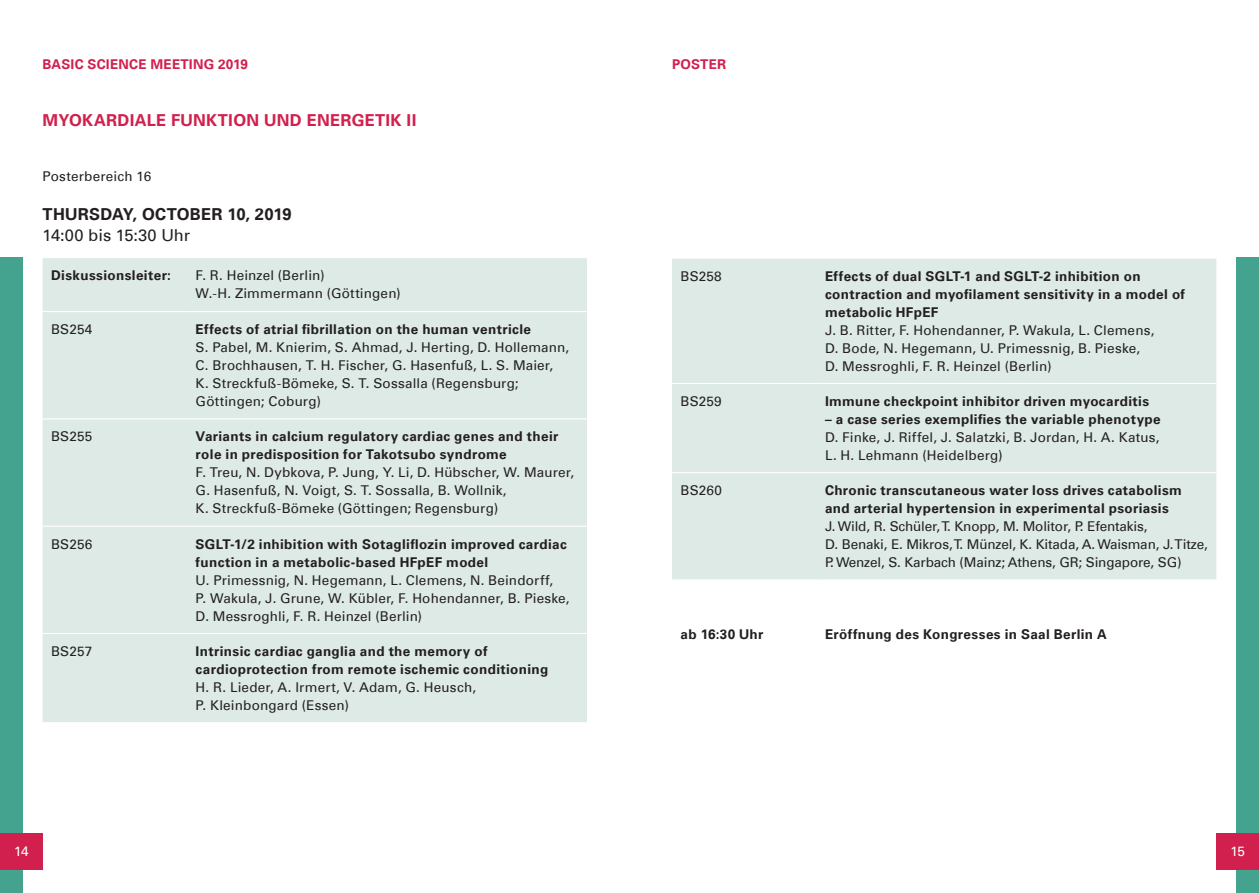
<style>
.page{position:relative;width:1259px;height:893px;background:#fff}
.page>*{position:absolute;margin:0;border:0;box-sizing:border-box;transform-origin:0 0}
.t1{font:700 16.5px "Univers Com 65";letter-spacing:.02em;color:#d1204e}
.t2{font:700 16.5px "Univers Com 65";letter-spacing:.015em;color:#231f20}
.t3{font:16.5px "Univers Com 55 Roman";color:#231f20}
.t4{font:13.5px/18px "Univers Com 55 Roman";letter-spacing:.01em;color:#231f20}
.t5{font:700 13.5px/18px "Univers Com 65";letter-spacing:.025em;color:#231f20}
.t6{font:13.5px/18px "Univers Com 55 Roman";letter-spacing:-.01em;color:#231f20}
.t7{font:700 13.5px "Univers Com 65";letter-spacing:.015em;color:#d1204e}
.t8{font:13.5px "Univers Com 55 Roman";color:#fff}
</style>
<div class="page">
<div style="left:43px;top:258px;width:544px;height:464px;background:#ddeae6"></div>
<hr style="left:43px;top:311px;width:144px;height:1px;background:#fff">
<hr style="left:187px;top:311px;width:400px;height:1px;background:#fff">
<hr style="left:43px;top:418px;width:144px;height:1px;background:#fff">
<hr style="left:187px;top:418px;width:400px;height:1px;background:#fff">
<hr style="left:43px;top:526px;width:144px;height:1px;background:#fff">
<hr style="left:187px;top:526px;width:400px;height:1px;background:#fff">
<hr style="left:43px;top:633px;width:144px;height:1px;background:#fff">
<hr style="left:187px;top:633px;width:400px;height:1px;background:#fff">
<div style="left:672px;top:259px;width:544px;height:320px;background:#ddeae6"></div>
<hr style="left:672px;top:383px;width:144px;height:1px;background:#fff">
<hr style="left:816px;top:383px;width:400px;height:1px;background:#fff">
<hr style="left:672px;top:472px;width:144px;height:1px;background:#fff">
<hr style="left:816px;top:472px;width:400px;height:1px;background:#fff">
<div style="left:1236px;top:258px;width:23px;height:635px;background:#43a38f"></div>
<div style="left:0;top:258px;width:22px;height:635px;background:#43a38f"></div>
<div style="left:1216px;top:833px;width:43px;height:37px;background:#d1204e"></div>
<div style="left:0;top:833px;width:43px;height:37px;background:#d1204e"></div>
<p class="t7" style="left:43px;top:57px;width:207px">BASIC SCIENCE MEETING 2019</p>
<p class="t7" style="left:672px;top:57px;width:56px">POSTER</p>
<p class="t1" style="left:43px;top:110px;width:375px">MYOKARDIALE FUNKTION UND ENERGETIK II</p>
<p class="t4" style="left:43px;top:168px;width:110px">Posterbereich 16</p>
<p class="t2" style="left:43px;top:204px;width:250px">THURSDAY, OCTOBER 10, 2019</p>
<p class="t3" style="left:43px;top:225px;width:149px">14:00 bis 15:30 Uhr</p>
<p class="t5" style="left:51px;top:266px;width:121px">Diskussionsleiter:</p>
<p class="t4" style="left:196px;top:266px;width:207px">F. R. Heinzel (Berlin)<br>W.-H. Zimmermann (Göttingen)</p>
<p class="t4" style="left:51px;top:320px;width:43px">BS254</p>
<p class="t5" style="left:196px;top:320px;width:337px">Effects of atrial fibrillation on the human ventricle</p>
<p class="t4" style="left:196px;top:338px;width:375px">S. Pabel, M. Knierim, S. Ahmad, J. Herting, D. Hollemann, C. Brochhausen, T. H. Fischer, G. Hasenfuß, L. S. Maier, K. Streckfuß-Bömeke, S. T. Sossalla (Regensburg; Göttingen; Coburg)</p>
<p class="t4" style="left:51px;top:428px;width:43px">BS255</p>
<p class="t5" style="left:196px;top:428px;width:364px">Variants in calcium regulatory cardiac genes and their role in predisposition for Takotsubo syndrome</p>
<p class="t4" style="left:196px;top:464px;width:380px">F. Treu, N. Dybkova, P. Jung, Y. Li, D. Hübscher, W. Maurer,<br>G. Hasenfuß, N. Voigt, S. T. Sossalla, B. Wollnik,<br>K. Streckfuß-Bömeke (Göttingen; Regensburg)</p>
<p class="t4" style="left:51px;top:535px;width:43px">BS256</p>
<p class="t5" style="left:196px;top:535px;width:373px">SGLT-1/2 inhibition with Sotagliflozin improved cardiac function in a metabolic-based HFpEF model</p>
<p class="t4" style="left:196px;top:571px;width:375px">U. Primessnig, N. Hegemann, L. Clemens, N. Beindorff,<br>P. Wakula, J. Grune, W. Kübler, F. Hohendanner, B. Pieske,<br>D. Messroghli, F. R. Heinzel (Berlin)</p>
<p class="t4" style="left:51px;top:642px;width:43px">BS257</p>
<p class="t5" style="left:196px;top:642px;width:354px">Intrinsic cardiac ganglia and the memory of cardioprotection from remote ischemic conditioning</p>
<p class="t4" style="left:196px;top:678px;width:282px">H. R. Lieder, A. Irmert, V. Adam, G. Heusch,<br>P. Kleinbongard (Essen)</p>
<p class="t4" style="left:680px;top:267px;width:43px">BS258</p>
<p class="t5" style="left:825px;top:267px;width:361px">Effects of dual SGLT-1 and SGLT-2 inhibition on contraction and myofilament sensitivity in a model of metabolic HFpEF</p>
<p class="t4" style="left:825px;top:321px;width:331px">J. B. Ritter, F. Hohendanner, P. Wakula, L. Clemens,<br>D. Bode, N. Hegemann, U. Primessnig, B. Pieske,<br>D. Messroghli, F. R. Heinzel (Berlin)</p>
<p class="t4" style="left:680px;top:392px;width:43px">BS259</p>
<p class="t5" style="left:825px;top:392px;width:325px">Immune checkpoint inhibitor driven myocarditis</p>
<p class="t5" style="left:825px;top:410px;width:337px">– a case series exemplifies the variable phenotype</p>
<p class="t4" style="left:825px;top:428px;width:336px">D. Finke, J. Riffel, J. Salatzki, B. Jordan, H. A. Katus,<br>L. H. Lehmann (Heidelberg)</p>
<p class="t4" style="left:680px;top:481px;width:43px">BS260</p>
<p class="t5" style="left:825px;top:481px;width:358px">Chronic transcutaneous water loss drives catabolism and arterial hypertension in experimental psoriasis</p>
<p class="t6" style="left:825px;top:517px;width:384px">J. Wild, R. Schüler, T. Knopp, M. Molitor, P. Efentakis,<br>D. Benaki, E. Mikros, T. Münzel, K. Kitada, A. Waisman, J. Titze,<br>P. Wenzel, S. Karbach (Mainz; Athens, GR; Singapore, SG)</p>
<p class="t5" style="left:680px;top:625px;width:84px">ab 16:30 Uhr</p>
<p class="t5" style="left:825px;top:625px;width:283px">Eröffnung des Kongresses in Saal Berlin A</p>
<p class="t8" style="left:14px;top:843px;width:16px">14</p>
<p class="t8" style="left:1230px;top:843px;width:16px">15</p>
</div>
